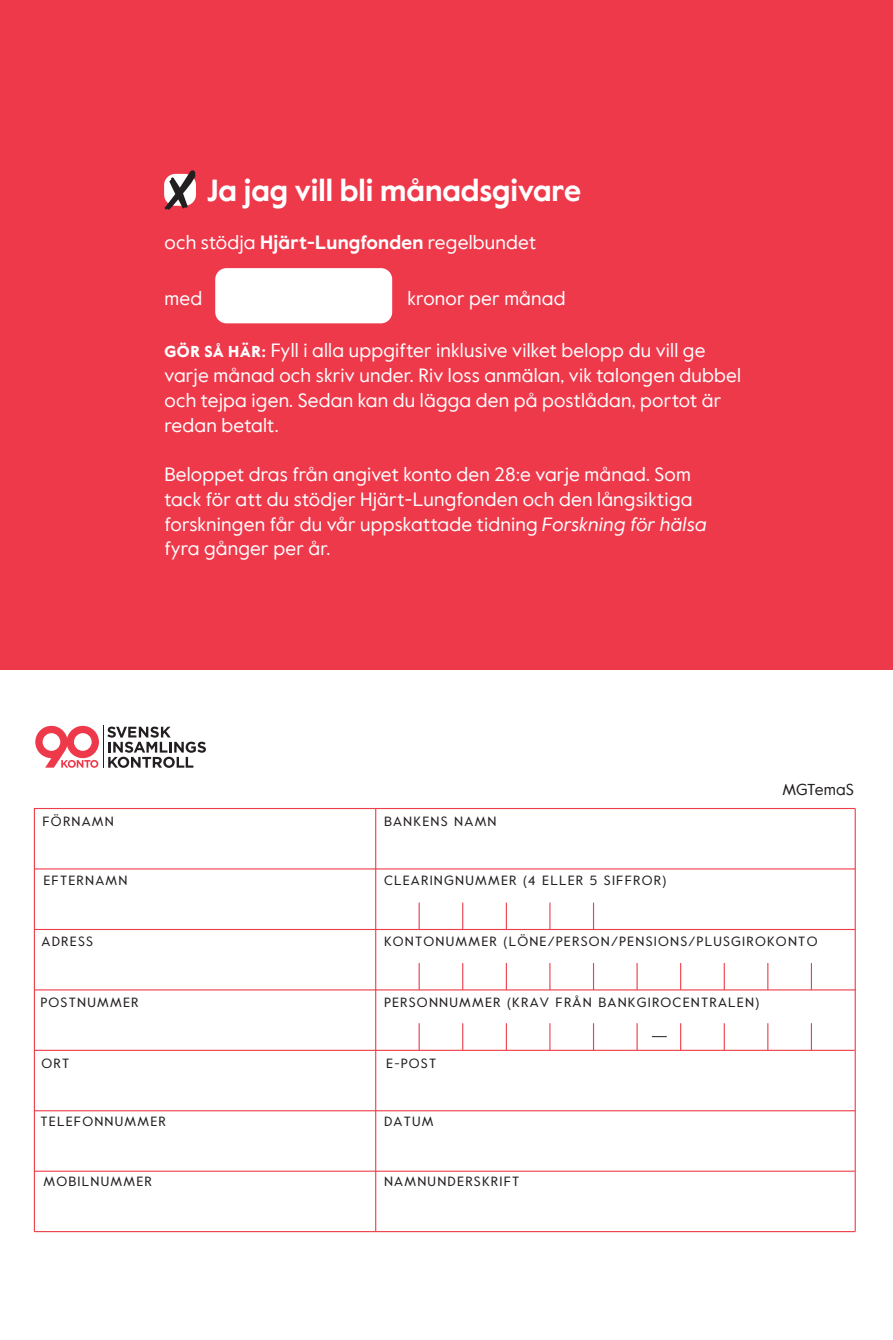
<style>
.page{position:relative;width:893px;height:1340px;background:#fff}
.page>*{position:absolute;margin:0;border:0;box-sizing:border-box;transform-origin:0 0}
.t1{font:700 30.38px "Value";color:#fff}
.t2{font:19.12px/24.8px "Value";letter-spacing:.01em;color:#fff}
.t3{font:15.75px "Value";color:#231f20}
.t4{font:13.5px "Value";letter-spacing:.09em;color:#231f20}
.s1{font-weight:700}
.s2{font-weight:900;font-size:15.75px}
.s3{font-style:italic}
</style>
<div class="page">
<div style="left:0;top:0;width:893px;height:670px;background:#ee394b"></div>
<div style="left:215px;top:268px;width:177px;height:55px;background:#fff;border-radius:11px"></div>
<svg style="left:33px;top:808px;width:823px;height:424px"></svg>
<svg style="left:652px;top:1036px;width:15px;height:1px"></svg>
<svg style="left:164px;top:174px;width:32px;height:32px"></svg>
<svg style="left:165px;top:170px;width:30px;height:40px"></svg>
<hr style="left:103px;top:725px;width:1px;height:42px;background:#231f20">
<svg style="left:107px;top:726px;width:99px;height:42px"></svg>
<svg style="left:35px;top:726px;width:64px;height:41px"></svg>
<p class="t1" style="left:206px;top:169px;width:376px">Ja jag vill bli månadsgivare</p>
<p class="t2" style="left:165px;top:229px;width:373px">och stödja <span class="s1">Hjärt-Lungfonden</span> regelbundet</p>
<p class="t2" style="left:165px;top:285px;width:39px">med</p>
<p class="t2" style="left:408px;top:285px;width:159px">kronor per månad</p>
<p class="t2" style="left:165px;top:338px;width:578px"><span class="s2">GÖR SÅ HÄR:</span> Fyll i alla uppgifter inklusive vilket belopp du vill ge varje månad och skriv under. Riv loss anmälan, vik talongen dubbel och tejpa igen. Sedan kan du lägga den på postlådan, portot är redan betalt.</p>
<p class="t2" style="left:165px;top:461px;width:544px">Beloppet dras från angivet konto den 28:e varje månad. Som tack för att du stödjer Hjärt-Lungfonden och den långsiktiga forskningen får du vår uppskattade tidning <span class="s3">Forskning för hälsa </span>fyra gånger per år.</p>
<p class="t4" style="left:43px;top:812px;width:73px">FÖRNAMN</p>
<p class="t4" style="left:384px;top:812px;width:114px">BANKENS NAMN</p>
<p class="t4" style="left:43px;top:870px;width:86px">EFTERNAMN</p>
<p class="t4" style="left:384px;top:870px;width:284px">CLEARINGNUMMER (4 ELLER 5 SIFFROR)</p>
<p class="t3" style="left:782px;top:778px;width:73px">MGTemaS</p>
<p class="t4" style="left:42px;top:931px;width:53px">ADRESS</p>
<p class="t4" style="left:41px;top:993px;width:99px">POSTNUMMER</p>
<p class="t4" style="left:384px;top:931px;width:435px">KONTONUMMER (LÖNE/PERSON/PENSIONS/PLUSGIROKONTO</p>
<p class="t4" style="left:384px;top:993px;width:377px">PERSONNUMMER (KRAV FRÅN BANKGIROCENTRALEN)</p>
<p class="t4" style="left:42px;top:1054px;width:29px">ORT</p>
<p class="t4" style="left:386px;top:1054px;width:52px">E-POST</p>
<p class="t4" style="left:41px;top:1112px;width:127px">TELEFONNUMMER</p>
<p class="t4" style="left:384px;top:1112px;width:51px">DATUM</p>
<p class="t4" style="left:44px;top:1172px;width:110px">MOBILNUMMER</p>
<p class="t4" style="left:384px;top:1172px;width:137px">NAMNUNDERSKRIFT</p>
</div>
